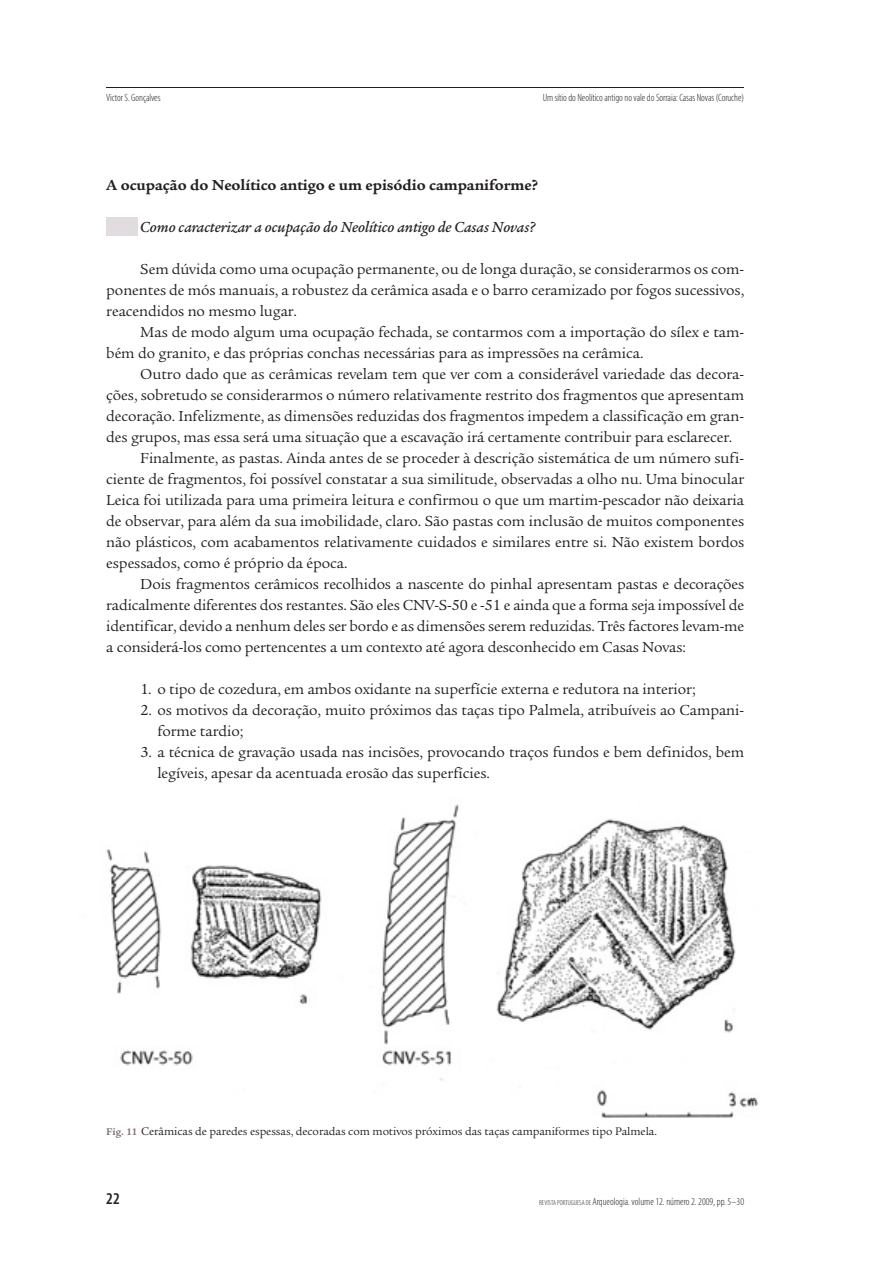
<style>
.page{position:relative;width:893px;height:1263px;background:#fff}
.page>*{position:absolute;margin:0;border:0;box-sizing:border-box;transform-origin:0 0}
.t1{font:600 condensed 16.5px "Myriad Pro";color:#231f20}
.t2{font:15.75px/21px "Legacy Serif";letter-spacing:-.005em;color:#231f20}
.t3{font:italic 500 15.75px "Legacy Serif";letter-spacing:-.005em;color:#231f20}
.t4{font:700 15.75px "Legacy Serif";letter-spacing:-.005em;color:#231f20}
.t5{font:12px "Legacy Serif";letter-spacing:-.005em;color:#231f20}
.t6{font:300 condensed 10.5px "Myriad Pro";letter-spacing:-.005em;color:#231f20}
.s1{font-weight:700;font-size:10.5px;color:#80717a}
.s2{font-size:7.2px}
</style>
<div class="page">
<hr style="left:106px;top:87px;width:638px;height:1px;background:#231f20">
<div style="left:106px;top:218px;width:32px;height:18px;background:#e1dce0"></div>
<img style="left:106px;top:804px;width:653px;height:314px">
<p class="t6" style="left:106px;top:92px;width:56px">Victor S. Gonçalves</p>
<p class="t6" style="left:543px;top:92px;width:203px">Um sítio do Neolítico antigo no vale do Sorraia: Casas Novas (Coruche)</p>
<p class="t4" style="left:106px;top:175px;width:434px">A ocupação do Neolítico antigo e um episódio campaniforme?</p>
<p class="t3" style="left:140px;top:218px;width:397px">Como caracterizar a ocupação do Neolítico antigo de Casas Novas?</p>
<p class="t2" style="left:106px;top:258px;width:639px;text-align:justify;text-indent:34px">Sem dúvida como uma ocupação permanente, ou de longa duração, se considerarmos os com‑ ponentes de mós manuais, a robustez da cerâmica asada e o barro ceramizado por fogos sucessivos, reacendidos no mesmo lugar.</p>
<p class="t2" style="left:106px;top:321px;width:639px;text-indent:34px">Mas de modo algum uma ocupação fechada, se contarmos com a importação do sílex e tam‑ bém do granito, e das próprias conchas necessárias para as impressões na cerâmica.</p>
<p class="t2" style="left:140px;top:363px;width:605px">outro dado que as cerâmicas revelam tem que ver com a considerável variedade das decora‑</p>
<p class="t2" style="left:106px;top:384px;width:639px">ções, sobretudo se considerarmos o número relativamente restrito dos fragmentos que apresentam</p>
<p class="t2" style="left:106px;top:405px;width:639px">decoração. Infelizmente, as dimensões reduzidas dos fragmentos impedem a classificação em gran‑</p>
<p class="t2" style="left:106px;top:426px;width:628px">des grupos, mas essa será uma situação que a escavação irá certamente contribuir para esclarecer.</p>
<p class="t2" style="left:140px;top:447px;width:605px">Finalmente, as pastas. ainda antes de se proceder à descrição sistemática de um número sufi‑</p>
<p class="t2" style="left:106px;top:468px;width:639px">ciente de fragmentos, foi possível constatar a sua similitude, observadas a olho nu. uma binocular</p>
<p class="t2" style="left:106px;top:489px;width:639px">leica foi utilizada para uma primeira leitura e confirmou o que um martim‑pescador não deixaria</p>
<p class="t2" style="left:106px;top:510px;width:639px">de observar, para além da sua imobilidade, claro. São pastas com inclusão de muitos componentes</p>
<p class="t2" style="left:106px;top:531px;width:639px">não plásticos, com acabamentos relativamente cuidados e similares entre si. Não existem bordos</p>
<p class="t2" style="left:106px;top:552px;width:243px">espessados, como é próprio da época.</p>
<p class="t2" style="left:140px;top:573px;width:605px">Dois fragmentos cerâmicos recolhidos a nascente do pinhal apresentam pastas e decorações</p>
<p class="t2" style="left:106px;top:594px;width:639px">radicalmente diferentes dos restantes. São eles CNV‑S‑50 e ‑51 e ainda que a forma seja impossível de</p>
<p class="t2" style="left:106px;top:615px;width:639px">identificar, devido a nenhum deles ser bordo e as dimensões serem reduzidas. três factores levam‑me</p>
<p class="t2" style="left:106px;top:636px;width:581px">a considerá‑los como pertencentes a um contexto até agora desconhecido em Casas Novas:</p>
<p class="t2" style="left:140px;top:678px;width:557px">1. o tipo de cozedura, em ambos oxidante na superfície externa e redutora na interior;</p>
<p class="t2" style="left:157px;top:699px;width:588px;text-indent:-17px">2. os motivos da decoração, muito próximos das taças tipo palmela, atribuíveis ao Campani‑ forme tardio;</p>
<p class="t2" style="left:157px;top:741px;width:588px;text-indent:-17px">3. a técnica de gravação usada nas incisões, provocando traços fundos e bem definidos, bem legíveis, apesar da acentuada erosão das superfícies.</p>
<p class="t5" style="left:106px;top:1125px;width:552px"><span class="s1">Fig. 11</span> Cerâmicas de paredes espessas, decoradas com motivos próximos das taças campaniformes tipo palmela.</p>
<p class="t1" style="left:106px;top:1190px;width:15px">22</p>
<p class="t6" style="left:539px;top:1195px;width:206px"><span class="s2">REVISTA PORTUGUESA DE</span> Arqueologia. volume 12. número 2. 2009, pp. 5–30</p>
</div>
